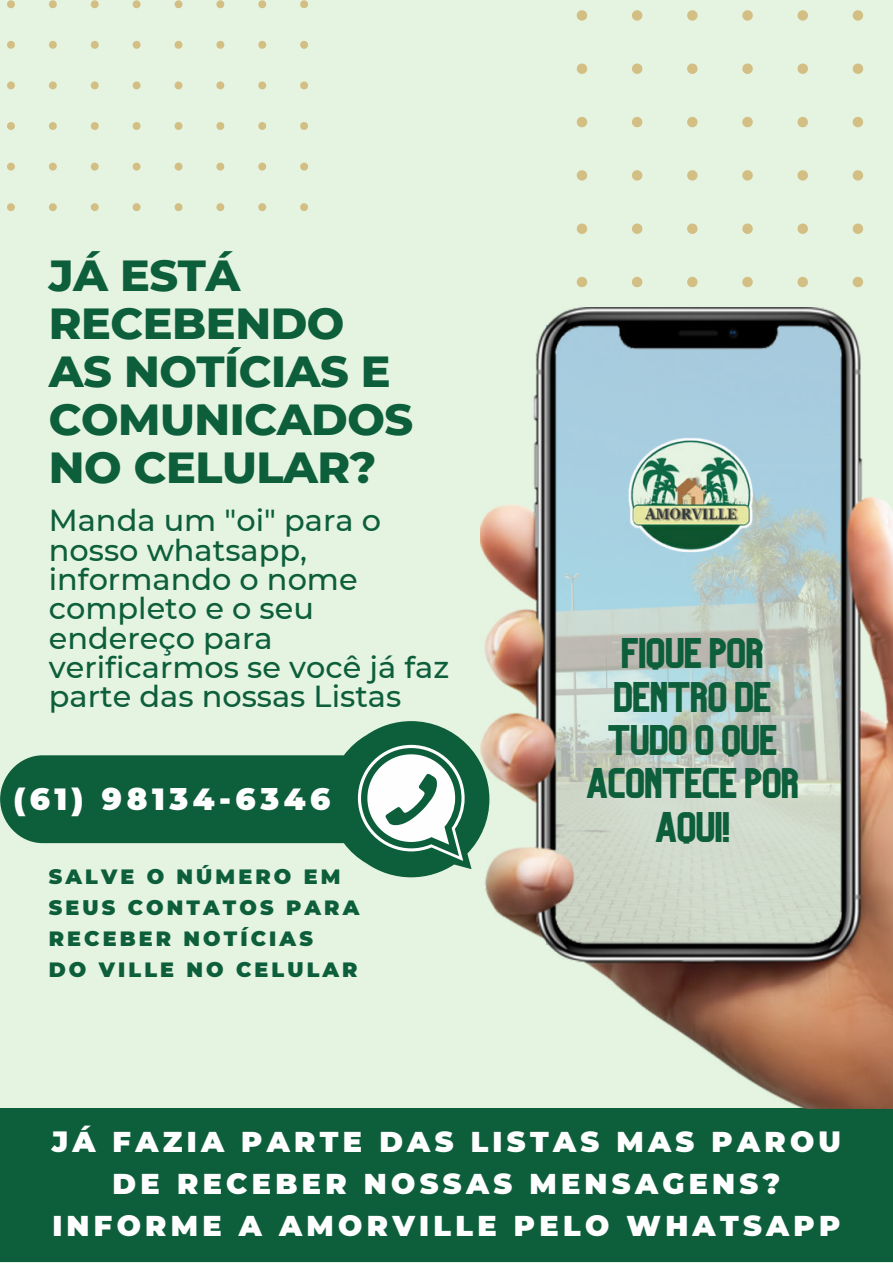
<style>
.page{position:relative;width:893px;height:1264px;background:#fff}
.page>*{position:absolute;margin:0;border:0;box-sizing:border-box;transform-origin:0 0}
.t1{font:800 44.4px/48.2px "Montserrat";letter-spacing:-.01em;color:#0d5e3b}
.t2{font:39.6px/43.3px "Organic";letter-spacing:-.01em;color:#0d5e3b;text-align:center}
.t3{font:900 30.6px "Montserrat";letter-spacing:.15em;color:#fefefe}
.t4{font:500 30.3px/29.4px "Montserrat";color:#0d5e3b}
.t5{font:900 28.65px/41.7px "Montserrat";letter-spacing:.15em;color:#fefefe;text-align:center}
.t6{font:900 20.7px/30.9px "Montserrat";letter-spacing:.15em;color:#0d5e3b}
</style>
<div class="page">
<div style="left:0;top:0;width:892px;height:1262px;background:#e5f4e1"></div>
<svg style="left:7px;top:0;width:301px;height:211px"></svg>
<svg style="left:0;top:721px;width:480px;height:156px;fill:#0d5e3b"></svg>
<svg style="left:358px;top:745px;width:106px;height:116px;background:#8cb2a1"></svg>
<div style="left:0;top:1108px;width:892px;height:154px;background:#0d5e3b"></div>
<svg style="left:576px;top:10px;width:288px;height:277px"></svg>
<img style="left:480px;top:307px;width:412px;height:801px">
<img style="left:623px;top:435px;width:140px;height:132px">
<h1 class="t1" style="left:49px;top:248px;width:366px">JÁ ESTÁ<br>RECEBENDO<br>AS NOTÍCIAS E<br>COMUNICADOS<br>NO CELULAR?</h1>
<p class="t4" style="left:49px;top:504px;width:402px">Manda um "oi" para o nosso whatsapp, informando o nome completo e o seu endereço para verificarmos se você já faz parte das nossas Listas</p>
<p class="t3" style="left:13px;top:776px;width:318px">(61) 98134-6346</p>
<p class="t6" style="left:49px;top:859px;width:312px">SALVE O NÚMERO EM<br>SEUS CONTATOS PARA<br>RECEBER NOTÍCIAS<br>DO VILLE NO CELULAR</p>
<h2 class="t2" style="left:586px;top:631px;width:215px">FIQUE POR<br>DENTRO DE<br>TUDO O QUE<br>ACONTECE POR<br>AQUI!</h2>
<p class="t5" style="left:52px;top:1119px;width:790px">JÁ FAZIA PARTE DAS LISTAS MAS PAROU<br>DE RECEBER NOSSAS MENSAGENS?<br>INFORME A AMORVILLE PELO WHATSAPP</p>
</div>
